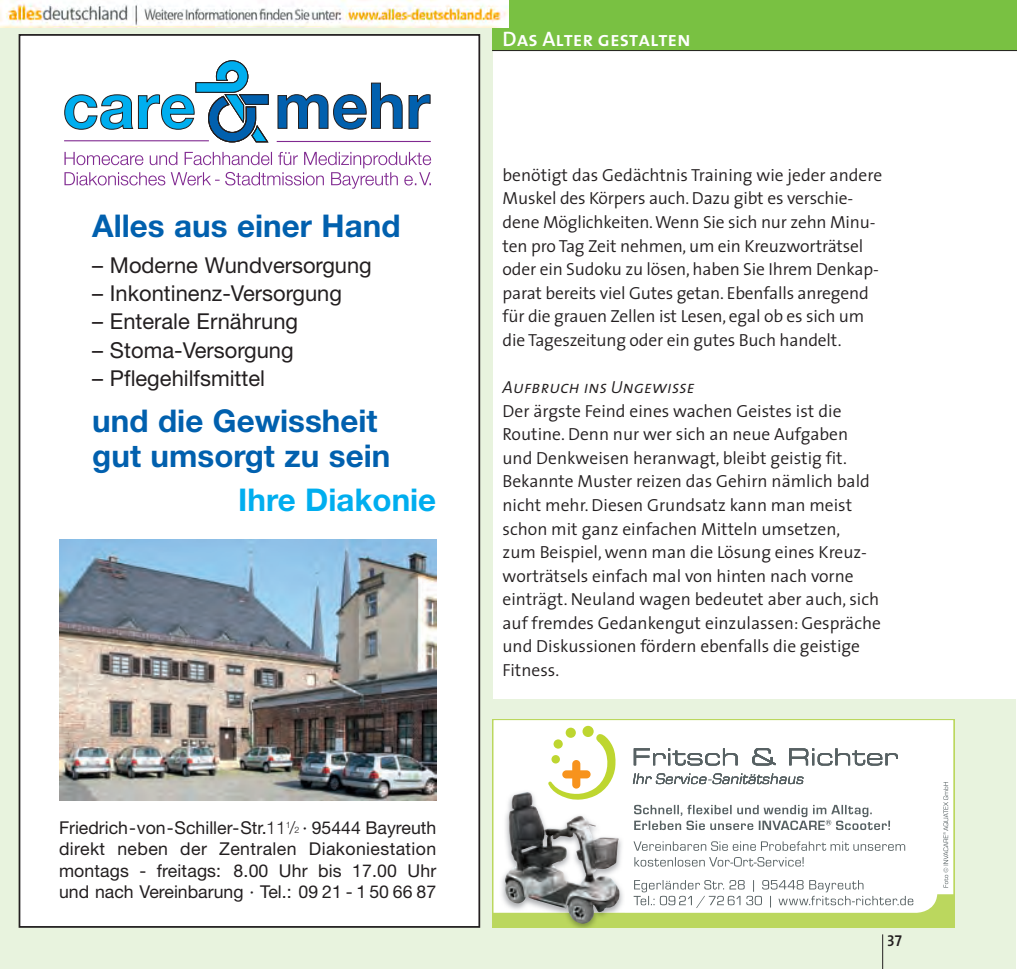
<style>
.page{position:relative;width:1017px;height:969px;background:#fff}
.page>*{position:absolute;margin:0;border:0;box-sizing:border-box;transform-origin:0 0}
.t1{font:31.32px/34.5px "Helvetica Neue Bold OV GRJDHB";color:#0160ae}
.t2{font:31.32px "Helvetica Neue Bold OV GRJDHB";color:#00aeef}
.t3{font:21.88px "Helvetica Neue";color:#231f20}
.t4{font:21px "The Sans Semi Bold Caps";color:#fff}
.t5{font:17.68px/21.5px "Helvetica Neue";color:#231f20;text-align:justify}
.t6{font:300 17.5px/23.6px "The Sans";color:#231f20}
.t7{font:italic 17.5px "The Sans Semi Light Caps";color:#231f20}
.t8{font:15.75px "The Sans Semi Bold Caps";color:#231f20}
.s1{font-family:"Helvetica Neue Light OV FRJDHB"}
.s2{font-family:"Helvetica Neue Light OV FRJDHB";font-size:8.92px}
</style>
<div class="page">
<div style="left:0;top:0;width:492px;height:968px;background:#e8f3de"></div>
<div style="left:477px;top:699px;width:539px;height:269px;background:#e8f3de"></div>
<div style="left:492px;top:0;width:524px;height:51px;background:#79c142"></div>
<hr style="left:882px;top:934px;width:1px;height:34px;background:#231f20">
<hr style="left:492px;top:50px;width:524px;height:1px;background:#231f20">
<div style="left:19px;top:35px;width:460px;height:891px;background:#fff"></div>
<svg style="left:64px;top:60px;width:205px;height:83px"></svg>
<svg style="left:277px;top:82px;width:154px;height:48px"></svg>
<hr style="left:277px;top:141px;width:154px;height:1px;background:#802990">
<hr style="left:64px;top:140px;width:145px;height:1px;background:#802990">
<svg style="left:64px;top:152px;width:367px;height:37px"></svg>
<img style="left:59px;top:539px;width:377px;height:261px">
<svg style="left:492px;top:719px;width:462px;height:208px;background:#e0e3d6"></svg>
<img style="left:0;top:0;width:508px;height:27px">
<h1 class="t1" style="left:92px;top:207px;width:310px">Alles aus einer Hand</h1>
<p class="t3" style="left:92px;top:252px;width:281px">– Moderne Wundversorgung</p>
<p class="t3" style="left:92px;top:280px;width:251px">– Inkontinenz-Versorgung</p>
<p class="t3" style="left:92px;top:308px;width:207px">– Enterale Ernährung</p>
<p class="t3" style="left:92px;top:336px;width:203px">– Stoma-Versorgung</p>
<p class="t3" style="left:92px;top:365px;width:174px">– Pflegehilfsmittel</p>
<h1 class="t1" style="left:92px;top:403px;width:299px">und die Gewissheit gut umsorgt zu sein</h1>
<h1 class="t2" style="left:238px;top:480px;width:199px">Ihre Diakonie</h1>
<p class="t5" style="left:59px;top:816px;width:379px">Friedrich-von-Schiller-Str.<span class="s1">11</span><sup>1</sup><span class="s1">/</span><span class="s2">2</span> · 95444 Bayreuth direkt neben der Zentralen Diakoniestation montags - freitags: 8.00 Uhr bis 17.00 Uhr und nach Vereinbarung · Tel.: 09 21 - 1 50 66 87</p>
<p class="t4" style="left:502px;top:21px;width:190px">Das Alter gestalten</p>
<p class="t6" style="left:502px;top:162px;width:381px">benötigt das Gedächtnis Training wie jeder andere Muskel des Körpers auch. Dazu gibt es verschie&shy;dene Möglichkeiten. Wenn Sie sich nur zehn Minu&shy;ten pro Tag Zeit nehmen, um ein Kreuzworträtsel oder ein Sudoku zu lösen, haben Sie Ihrem Denkap&shy;parat bereits viel Gutes getan. Ebenfalls anregend für die grauen Zellen ist Lesen, egal ob es sich um die Tageszeitung oder ein gutes Buch handelt.</p>
<p class="t7" style="left:502px;top:372px;width:194px">Aufbruch ins Ungewisse</p>
<p class="t6" style="left:502px;top:398px;width:380px">Der ärgste Feind eines wachen Geistes ist die Routine. Denn nur wer sich an neue Aufgaben und Denkweisen heranwagt, bleibt geistig fit.<br>Bekannte Muster reizen das Gehirn nämlich bald nicht mehr. Diesen Grundsatz kann man meist schon mit ganz einfachen Mitteln umsetzen,<br>zum Beispiel, wenn man die Lösung eines Kreuz&shy;worträtsels einfach mal von hinten nach vorne einträgt. Neuland wagen bedeutet aber auch, sich auf fremdes Gedankengut einzulassen: Gespräche und Diskussionen fördern ebenfalls die geistige Fitness.</p>
<p class="t8" style="left:887px;top:926px;width:8px">37</p>
</div>
